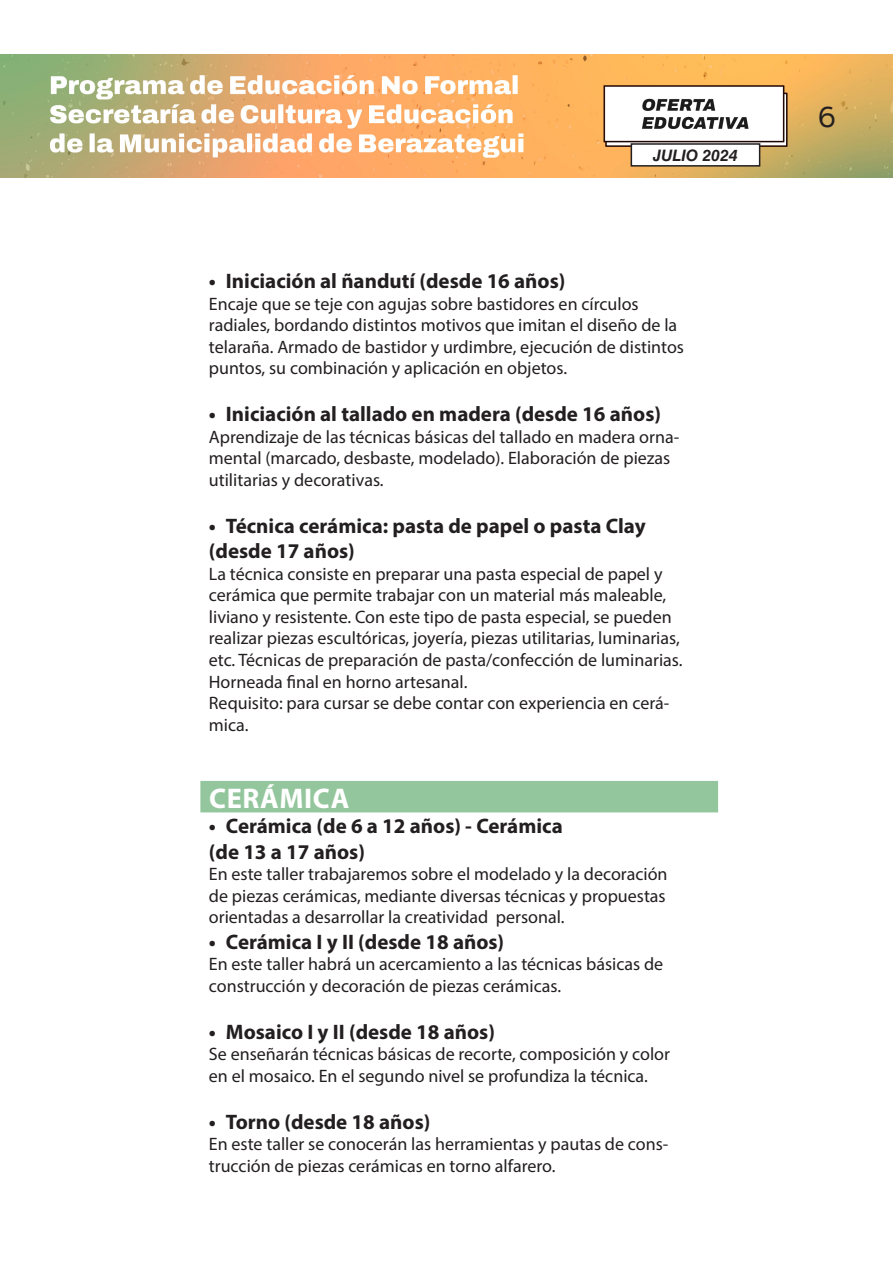
<style>
.page{position:relative;width:893px;height:1263px;background:#fff}
.page>*{position:absolute;margin:0;border:0;box-sizing:border-box;transform-origin:0 0}
.Titulo_-_Copia_2{font:700 28.5px "Myriad Pro";letter-spacing:.02em;color:#fff}
.t1{font:28.5px "Amsi Pro";color:#231f20}
.t2{font:700 21px/25.2px "Myriad Pro";color:#231f20}
.t3{font:18px/21.6px "Myriad Pro";color:#231f20}
.t4{font:italic 700 15.9px "Helvetica LT Std";color:#231f20}
</style>
<div class="page">
<img style="left:0;top:54px;width:892px;height:123px">
<div style="left:631px;top:144px;width:129px;height:22px;background:#fff"></div>
<div style="left:631px;top:143px;width:129px;height:24px;border:2px solid #231f20"></div>
<div style="left:200px;top:781px;width:518px;height:31px;background:#94c69d"></div>
<p class="t4" style="left:653px;top:145px;width:86px">JULIO 2024</p>
<p class="t2" style="left:209px;top:268px;width:358px">• Iniciación al ñandutí (desde 16 años)</p>
<p class="t3" style="left:209px;top:292px;width:477px">Encaje que se teje con agujas sobre bastidores en círculos radiales, bordando distintos motivos que imitan el diseño de la telaraña. Armado de bastidor y urdimbre, ejecución de distintos puntos, su combinación y aplicación en objetos.</p>
<p class="t2" style="left:209px;top:401px;width:454px">• Iniciación al tallado en madera (desde 16 años)</p>
<p class="t3" style="left:209px;top:426px;width:472px">Aprendizaje de las técnicas básicas del tallado en madera orna&shy;mental (marcado, desbaste, modelado). Elaboración de piezas utilitarias y decorativas.</p>
<p class="t2" style="left:209px;top:512px;width:438px">• Técnica cerámica: pasta de papel o pasta Clay (desde 17 años)</p>
<p class="t3" style="left:209px;top:562px;width:475px">La técnica consiste en preparar una pasta especial de papel y cerámica que permite trabajar con un material más maleable, liviano y resistente. Con este tipo de pasta especial, se pueden realizar piezas escultóricas, joyería, piezas utilitarias, luminarias, etc. Técnicas de preparación de pasta/confección de luminarias.<br>Horneada final en horno artesanal.</p>
<p class="t3" style="left:209px;top:692px;width:462px">Requisito: para cursar se debe contar con experiencia en cerá&shy;mica.</p>
<p class="Titulo_-_Copia_2" style="left:209px;top:780px;width:142px">CERÁMICA</p>
<p class="t2" style="left:209px;top:813px;width:355px">• Cerámica (de 6 a 12 años) - Cerámica (de 13 a 17 años)</p>
<p class="t3" style="left:209px;top:863px;width:460px;text-align:justify">En este taller trabajaremos sobre el modelado y la decoración de piezas cerámicas, mediante diversas técnicas y propuestas orientadas a desarrollar la creatividad personal.</p>
<p class="t2" style="left:209px;top:928px;width:297px">• Cerámica I y II (desde 18 años)</p>
<p class="t3" style="left:209px;top:953px;width:456px">En este taller habrá un acercamiento a las técnicas básicas de construcción y decoración de piezas cerámicas.</p>
<p class="t2" style="left:209px;top:1018px;width:288px">• Mosaico I y II (desde 18 años)</p>
<p class="t3" style="left:209px;top:1043px;width:463px">Se enseñarán técnicas básicas de recorte, composición y color en el mosaico. En el segundo nivel se profundiza la técnica.</p>
<p class="t2" style="left:209px;top:1108px;width:223px">• Torno (desde 18 años)</p>
<p class="t3" style="left:209px;top:1133px;width:461px">En este taller se conocerán las herramientas y pautas de cons&shy;trucción de piezas cerámicas en torno alfarero.</p>
<h1 class="t1" style="left:818px;top:97px;width:20px">6</h1>
</div>
